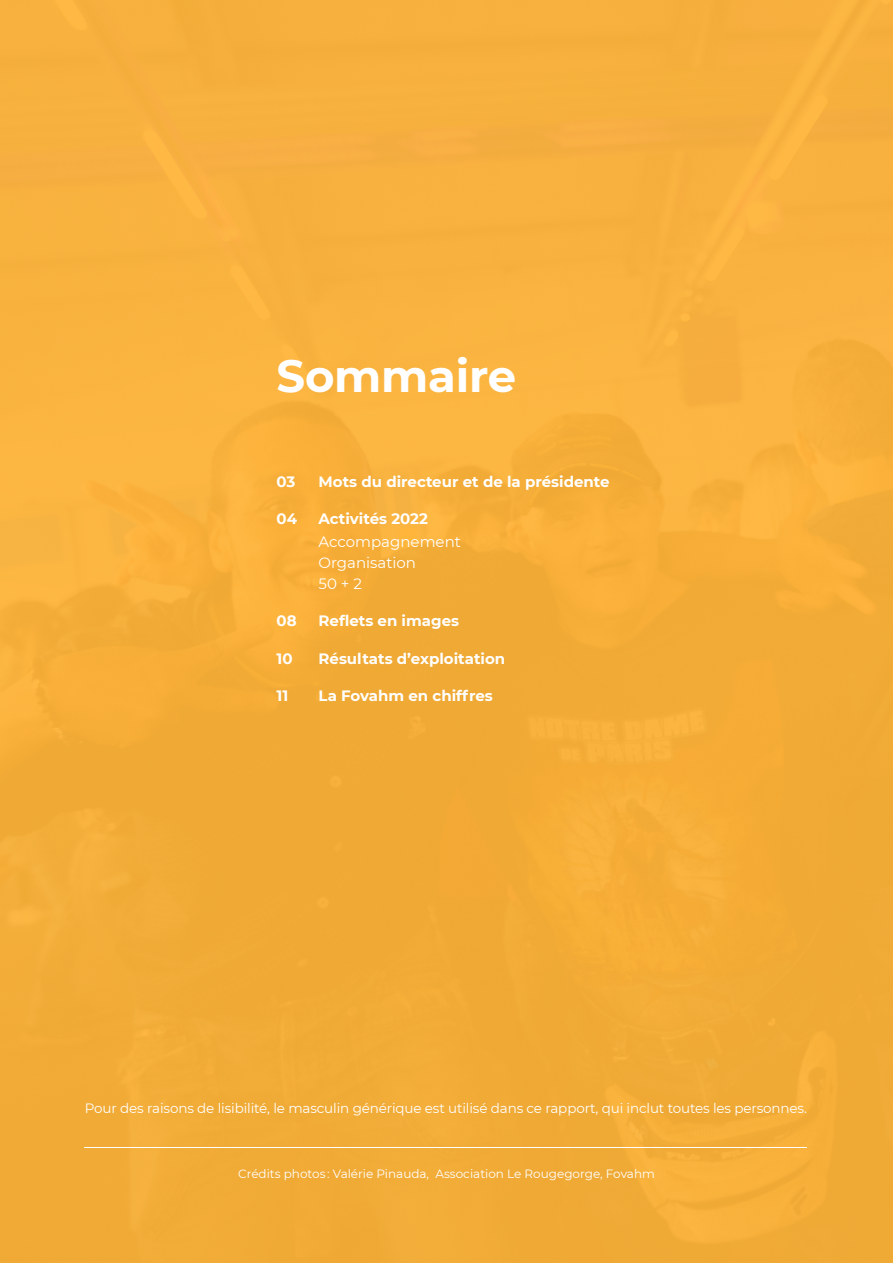
<style>
.page{position:relative;width:893px;height:1263px;background:#f5ad39}
.page>*{position:absolute;margin:0;border:0;box-sizing:border-box;transform-origin:0 0}
.t1{font:700 45px "Montserrat";letter-spacing:-.005em;color:#fff}
.t2{font:700 15px "Montserrat";color:#fff}
.t3{font:15px/21px "Montserrat";color:#fff}
.t4{font:13.5px "Montserrat";letter-spacing:-.01em;color:#fff}
.t5{font:12px "Montserrat";color:#fff}
</style>
<div class="page">
<hr style="left:84px;top:1147px;width:723px;height:1px;background:#fff">
<h1 class="t1" style="left:277px;top:344px;width:241px">Sommaire</h1>
<p class="t2" style="left:277px;top:471px;width:20px">03</p>
<p class="t2" style="left:319px;top:471px;width:293px">Mots du directeur et de la présidente</p>
<p class="t2" style="left:277px;top:508px;width:22px">04</p>
<p class="t2" style="left:319px;top:508px;width:111px">Activités 2022</p>
<p class="t3" style="left:319px;top:530px;width:144px">Accompagnement<br>Organisation<br>50 + 2</p>
<p class="t2" style="left:277px;top:610px;width:22px">08</p>
<p class="t2" style="left:319px;top:610px;width:142px">Reflets en images</p>
<p class="t2" style="left:277px;top:648px;width:18px">10</p>
<p class="t2" style="left:319px;top:648px;width:188px">Résultats d’exploitation</p>
<p class="t2" style="left:277px;top:685px;width:13px">11</p>
<p class="t2" style="left:319px;top:685px;width:176px">La Fovahm en chiffres</p>
<p class="t4" style="left:85px;top:1098px;width:723px">Pour des raisons de lisibilité, le masculin générique est utilisé dans ce rapport, qui inclut toutes les personnes.</p>
<p class="t5" style="left:238px;top:1165px;width:418px">Crédits photos : Valérie Pinauda, Association Le Rougegorge, Fovahm</p>
</div>
